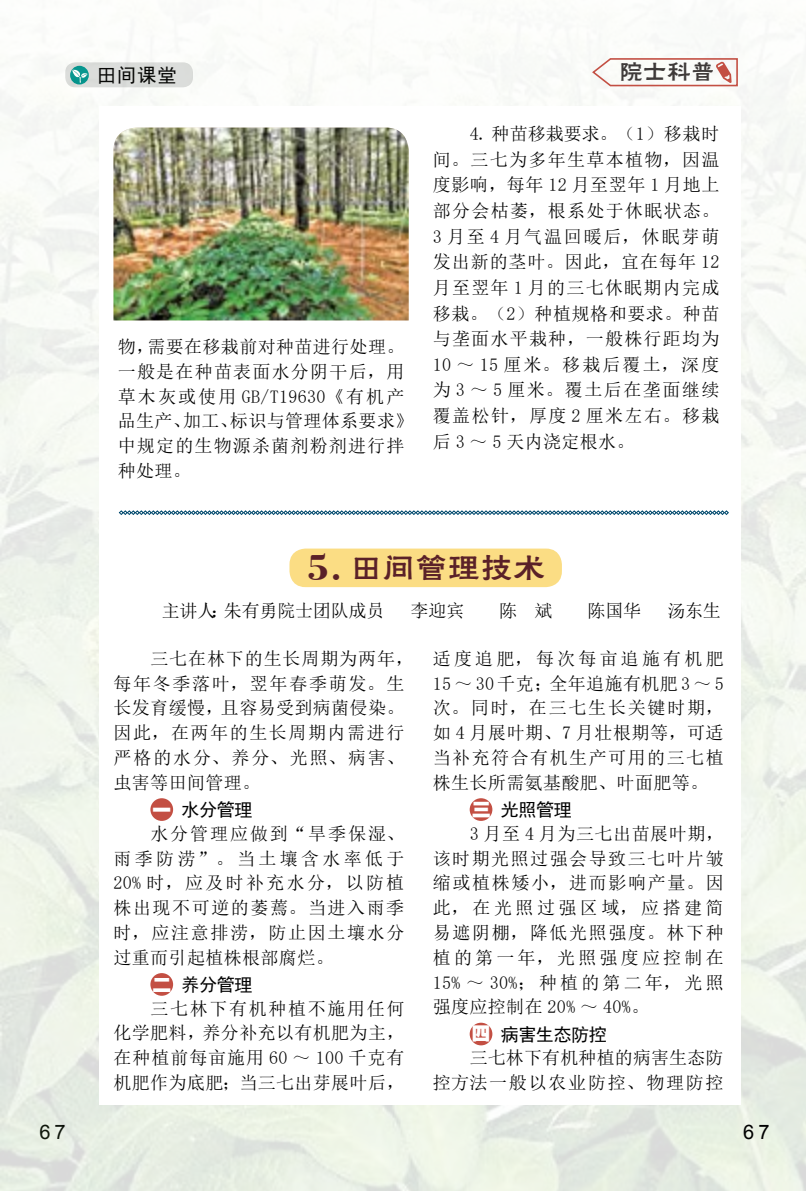
<style>
.page{position:relative;width:806px;height:1191px;background:#fff}
.page>*{position:absolute;margin:0;border:0;box-sizing:border-box;transform-origin:0 0}
.t1{font:32px "FZHLJW GB1 0";letter-spacing:.02em;color:#5a2128}
.t2{font:24px "FZHLJW GB1 0";color:#3e3a39}
.t3{font:20px "Arial";color:#000}
.t4{font:19px "Sim Hei";color:#000}
.t5{font:18px/24.8px "Sim Sun";letter-spacing:.065em;color:#000;text-align:justify}
.t6{font:18px/24.8px "Sim Sun";letter-spacing:.005em;color:#000;text-align:right}
.t7{font:18px "Sim Hei";letter-spacing:-.02em;color:#000}
.t8{font:18px "Sim Sun";letter-spacing:-.01em;color:#000}
.s1{font-family:"Bodoni BT";font-weight:700;font-size:38px}
.s2{font-family:"FZCCHJW GB1 0";color:#fff}
</style>
<div class="page">
<img style="left:0;top:62px;width:805px;height:1129px">
<div style="left:99px;top:106px;width:641px;height:998px;background:#fff"></div>
<svg style="left:590px;top:58px;width:148px;height:29px"></svg>
<div style="left:289px;top:548px;width:272px;height:39px;background:#fbdd84;border-radius:16px"></div>
<div style="left:150px;top:798px;width:23px;height:23px;background:#c34f43;border-radius:50%"></div>
<div style="left:150px;top:973px;width:23px;height:22px;background:#c34f43;border-radius:50%"></div>
<div style="left:469px;top:798px;width:23px;height:23px;background:#c34f43;border-radius:50%"></div>
<div style="left:469px;top:1022px;width:23px;height:23px;background:#c34f43;border-radius:50%"></div>
<img style="left:113px;top:128px;width:295px;height:192px">
<svg style="left:119px;top:510px;width:609px;height:5px"></svg>
<p class="t3" style="left:39px;top:1118px;width:28px">67</p>
<p class="t4" style="left:97px;top:65px;width:81px">田间课堂</p>
<p class="t5" style="left:118px;top:334px;width:297px;text-align:left">物，需要在移栽前对种苗进行处理。一般是在种苗表面水分阴干后，用草木灰或使用 GB/T19630《有机产品生产、加工、标识与管理体系要求》中规定的生物源杀菌剂粉剂进行拌种处理。</p>
<h2 class="t2" style="left:618px;top:59px;width:97px">院士科普</h2>
<p class="t5" style="left:432px;top:121px;width:288px;line-height:25.6px;text-indent:37px">4. 种苗移栽要求。（1）移栽时间。三七为多年生草本植物，因温度影响，每年 12 月至翌年 1 月地上部分会枯萎，根系处于休眠状态。3 月至 4 月气温回暖后，休眠芽萌发出新的茎叶。因此，宜在每年 12月至翌年 1 月的三七休眠期内完成移栽。（2）种植规格和要求。种苗与垄面水平栽种，一般株行距均为10 ～ 15 厘米。移栽后覆土，深度为 3 ～ 5 厘米。覆土后在垄面继续覆盖松针，厚度 2 厘米左右。移栽后 3 ～ 5 天内浇定根水。</p>
<h1 class="t1" style="left:307px;top:551px;width:239px"><span class="s1">5.</span> 田间管理技术</h1>
<p class="t8" style="left:162px;top:602px;width:224px">主讲人：朱有勇院士团队成员</p>
<p class="t5" style="left:410px;top:598px;width:55px">李迎宾</p>
<p class="t5" style="left:499px;top:598px;width:55px">陈 斌</p>
<p class="t5" style="left:587px;top:598px;width:55px">陈国华</p>
<p class="t5" style="left:667px;top:598px;width:55px">汤东生</p>
<p class="t5" style="left:113px;top:646px;width:301px;text-align:left;text-indent:37px">三七在林下的生长周期为两年，每年冬季落叶，翌年春季萌发。生长发育缓慢，且容易受到病菌侵染。因此，在两年的生长周期内需进行严格的水分、养分、光照、病害、虫害等田间管理。</p>
<p class="t7" style="left:153px;top:800px;width:101px"><span class="s2">一</span>水分管理</p>
<p class="t5" style="left:113px;top:821px;width:292px;text-indent:37px">水分管理应做到“旱季保湿、雨季防涝”。当土壤含水率低于20% 时，应及时补充水分，以防植株出现不可逆的萎蔫。当进入雨季时，应注意排涝，防止因土壤水分过重而引起植株根部腐烂。</p>
<p class="t7" style="left:153px;top:975px;width:101px"><span class="s2">二</span>养分管理</p>
<p class="t5" style="left:113px;top:995px;width:292px;text-indent:37px">三七林下有机种植不施用任何化学肥料，养分补充以有机肥为主，在种植前每亩施用 60 ～ 100 千克有机肥作为底肥；当三七出芽展叶后，</p>
<p class="t5" style="left:432px;top:646px;width:292px">适度追肥，每次每亩追施有机肥15 ～ 30 千克；全年追施有机肥 3 ～ 5次。同时，在三七生长关键时期，如 4 月展叶期、7 月壮根期等，可适当补充符合有机生产可用的三七植株生长所需氨基酸肥、叶面肥等。</p>
<p class="t7" style="left:472px;top:800px;width:101px"><span class="s2">三</span>光照管理</p>
<p class="t5" style="left:432px;top:821px;width:292px;text-indent:37px">3 月至 4 月为三七出苗展叶期，该时期光照过强会导致三七叶片皱缩或植株矮小，进而影响产量。因此，在光照过强区域，应搭建简易遮阴棚，降低光照强度。林下种植的第一年，光照强度应控制在15% ～ 30%；种植的第二年，光照强度应控制在 20% ～ 40%。</p>
<p class="t7" style="left:472px;top:1025px;width:136px"><span class="s2">四</span>病害生态防控</p>
<p class="t6" style="left:432px;top:1045px;width:292px">三七林下有机种植的病害生态防<br>控方法一般以农业防控、物理防控</p>
<p class="t3" style="left:742px;top:1118px;width:28px">67</p>
</div>
